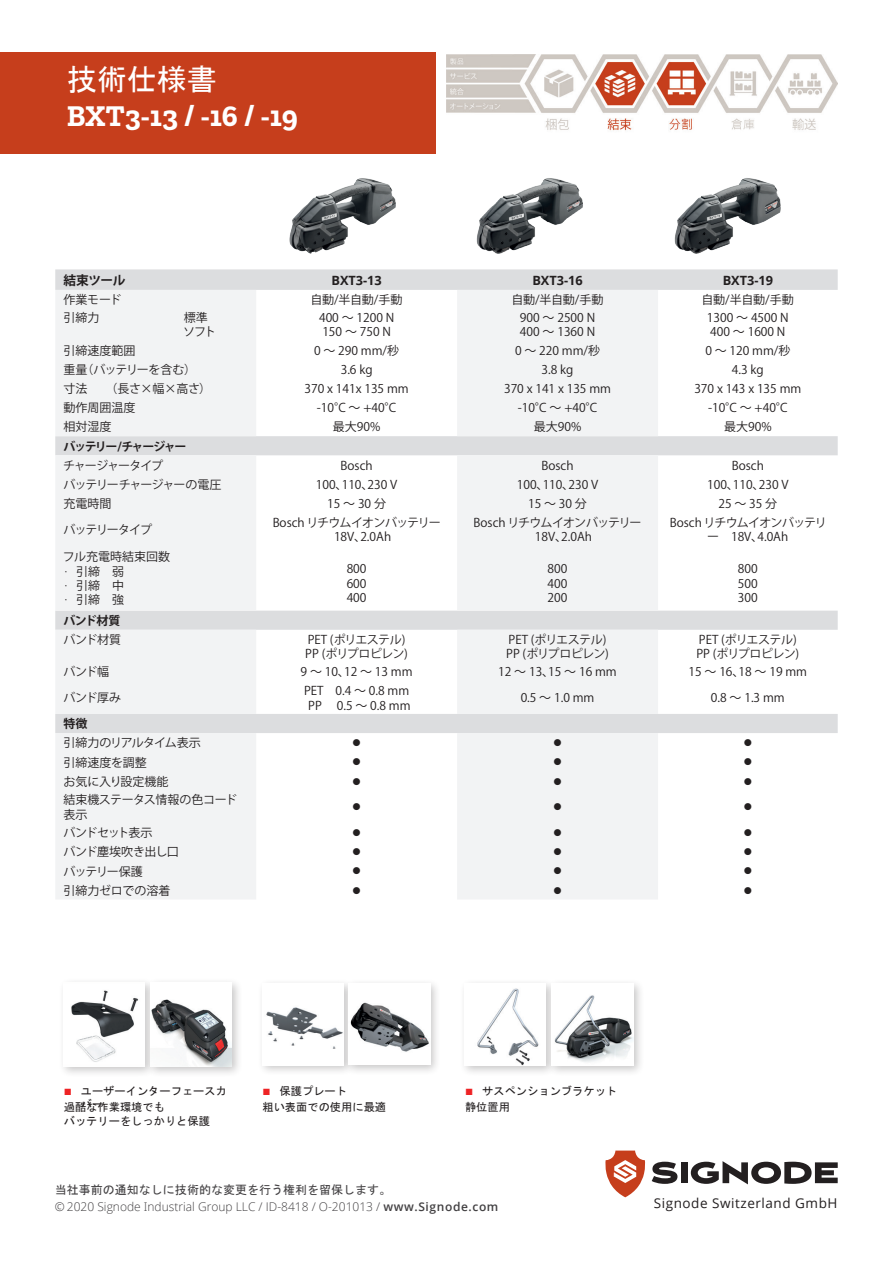
<style>
.page{position:relative;width:893px;height:1263px;background:#fff}
.page>*{position:absolute;margin:0;border:0;box-sizing:border-box;transform-origin:0 0}
.t1{font:700 30px "Zilla Slab";color:#fff}
.t2{font:30px "MS Gothic";color:#fff}
.t3{font:13.5px "Open Sans";letter-spacing:.04em;color:#231f20}
.t4{font:700 12.75px "Open Sans";color:#231f20}
.t5{font:700 12.75px "Koz Go Pr 6 N";letter-spacing:-.035em;color:#231f20}
.t6{font:12px/14.4px "Koz Go Pr 6 N";color:#231f20}
.t7{font:12px/14.4px "Koz Go Pr 6 N";letter-spacing:-.04em;color:#231f20;text-align:center}
.t8{font:12px/14.4px "Koz Go Pr 6 N";letter-spacing:-.05em;color:#231f20}
.t9{font:300 12px "Open Sans";color:#424042}
.t10{font:12px/14.4px "Koz Go Pr 6 N";letter-spacing:-.03em;color:#231f20;text-align:center}
.t11{font:12px "MS Gothic";color:#424042}
.t12{font:12px "Wingdings";color:#231f20}
.t13{font:12px "Koz Go Pr 6 N";letter-spacing:-.08em;color:#231f20}
.t14{font:700 12px "Koz Go Pr 6 N";letter-spacing:-.12em;color:#231f20}
.t15{font:12px "Koz Go Pr 6 N";letter-spacing:-.06em;color:#231f20}
.t16{font:12px "Koz Go Pr 6 N";letter-spacing:-.02em;color:#231f20}
.t17{font:12px "Koz Go Pr 6 N";letter-spacing:-.1em;color:#231f20}
.t18{font:12px "Koz Go Pr 6 N";letter-spacing:-.07em;color:#231f20}
.t19{font:700 12px "Koz Go Pr 6 N";letter-spacing:-.1em;color:#231f20}
.t20{font:12px "Koz Go Pr 6 N";letter-spacing:-.075em;color:#231f20}
.t21{font:11.25px/13.5px "MS Gothic";color:#231f20}
.s1{font-family:"Arial Narrow"}
.s2{font-family:"Arial";font-size:13.5px;color:#ee2325}
.s3{font-weight:600}
</style>
<div class="page">
<img style="left:289px;top:178px;width:107px;height:76px">
<div style="left:459px;top:978px;width:98px;height:99px;background:#231f20;opacity:.25"></div>
<img style="left:465px;top:983px;width:81px;height:83px">
<div style="left:546px;top:978px;width:98px;height:99px;background:#231f20;opacity:.25"></div>
<img style="left:551px;top:983px;width:82px;height:83px">
<div style="left:257px;top:978px;width:98px;height:98px;background:#231f20;opacity:.25"></div>
<img style="left:263px;top:984px;width:81px;height:81px">
<div style="left:344px;top:978px;width:97px;height:98px;background:#231f20;opacity:.25"></div>
<img style="left:349px;top:984px;width:81px;height:81px">
<div style="left:58px;top:977px;width:98px;height:100px;background:#231f20;opacity:.25"></div>
<img style="left:64px;top:982px;width:81px;height:84px">
<div style="left:145px;top:977px;width:98px;height:100px;background:#231f20;opacity:.25"></div>
<img style="left:150px;top:982px;width:82px;height:84px">
<img style="left:476px;top:178px;width:107px;height:76px">
<img style="left:674px;top:178px;width:107px;height:76px">
<div style="left:0;top:52px;width:436px;height:102px;background:#c63e1c"></div>
<svg style="left:605px;top:1150px;width:40px;height:47px"></svg>
<svg style="left:652px;top:1162px;width:25px;height:22px"></svg>
<div style="left:681px;top:1162px;width:6px;height:21px;background:#231f20"></div>
<svg style="left:691px;top:1161px;width:147px;height:23px"></svg>
<svg style="left:55px;top:269px;width:783px;height:464px"></svg>
<svg style="left:55px;top:290px;width:603px;height:609px;fill:#f2f3f4"></svg>
<img style="left:446px;top:54px;width:392px;height:77px">
<h1 class="t2" style="left:67px;top:64px;width:151px">技術仕様書</h1>
<h1 class="t1" style="left:67px;top:99px;width:232px">BXT3-13 / -16 / -19</h1>
<p class="t5" style="left:63px;top:273px;width:64px">結束ツール</p>
<p class="t4" style="left:331px;top:271px;width:52px">BXT3-13</p>
<p class="t4" style="left:532px;top:271px;width:52px">BXT3-16</p>
<p class="t4" style="left:723px;top:271px;width:52px">BXT3-19</p>
<p class="t6" style="left:63px;top:292px;width:60px">作業モード</p>
<p class="t6" style="left:310px;top:292px;width:94px">自動/半自動/手動</p>
<p class="t6" style="left:511px;top:292px;width:94px">自動/半自動/手動</p>
<p class="t6" style="left:702px;top:292px;width:94px">自動/半自動/手動</p>
<p class="t6" style="left:63px;top:310px;width:37px">引締力</p>
<p class="t6" style="left:183px;top:310px;width:34px">標準ソフト</p>
<p class="t6" style="left:319px;top:310px;width:77px">400 ～ 1200 N<br>150 ～ 750 N</p>
<p class="t6" style="left:520px;top:310px;width:77px">900 ～ 2500 N<br>400 ～ 1360 N</p>
<p class="t6" style="left:707px;top:310px;width:83px">1300 ～ 4500 N<br>400 ～ 1600 N</p>
<p class="t6" style="left:63px;top:344px;width:73px">引締速度範囲</p>
<p class="t6" style="left:314px;top:344px;width:87px">0 ～ 290 mm/秒</p>
<p class="t6" style="left:515px;top:344px;width:87px">0 ～ 220 mm/秒</p>
<p class="t6" style="left:705px;top:344px;width:87px">0 ～ 120 mm/秒</p>
<p class="t7" style="left:63px;top:363px;width:134px">重量（バッテリーを含む）</p>
<p class="t6" style="left:341px;top:363px;width:33px">3.6 kg</p>
<p class="t6" style="left:542px;top:363px;width:33px">3.8 kg</p>
<p class="t6" style="left:732px;top:363px;width:33px">4.3 kg</p>
<p class="t6" style="left:63px;top:382px;width:149px">寸法　　（長さ×幅×高さ）</p>
<p class="t6" style="left:305px;top:382px;width:106px">370 x 141x 135 mm</p>
<p class="t6" style="left:504px;top:382px;width:108px">370 x 141 x 135 mm</p>
<p class="t6" style="left:694px;top:382px;width:108px">370 x 143 x 135 mm</p>
<p class="t6" style="left:63px;top:401px;width:73px">動作周囲温度</p>
<p class="t6" style="left:317px;top:401px;width:81px">-10°C ～ +40°C</p>
<p class="t6" style="left:518px;top:401px;width:81px">-10°C ～ +40°C</p>
<p class="t6" style="left:708px;top:401px;width:81px">-10°C ～ +40°C</p>
<p class="t6" style="left:63px;top:420px;width:49px">相対湿度</p>
<p class="t6" style="left:333px;top:420px;width:49px">最大90%</p>
<p class="t6" style="left:534px;top:420px;width:49px">最大90%</p>
<p class="t6" style="left:724px;top:420px;width:49px">最大90%</p>
<p class="t14" style="left:63px;top:439px;width:125px">バッテリー/チャージャー</p>
<p class="t13" style="left:63px;top:458px;width:102px">チャージャータイプ</p>
<p class="t6" style="left:341px;top:458px;width:34px">Bosch</p>
<p class="t6" style="left:541px;top:458px;width:34px">Bosch</p>
<p class="t6" style="left:732px;top:458px;width:34px">Bosch</p>
<p class="t13" style="left:63px;top:478px;width:160px">バッテリーチャージャーの電圧</p>
<p class="t6" style="left:316px;top:477px;width:83px">100、110、230 V</p>
<p class="t6" style="left:517px;top:477px;width:83px">100、110、230 V</p>
<p class="t6" style="left:707px;top:477px;width:83px">100、110、230 V</p>
<p class="t6" style="left:63px;top:497px;width:49px">充電時間</p>
<p class="t6" style="left:327px;top:497px;width:60px">15 ～ 30 分</p>
<p class="t6" style="left:528px;top:497px;width:60px">15 ～ 30 分</p>
<p class="t6" style="left:718px;top:497px;width:60px">25 ～ 35 分</p>
<p class="t17" style="left:63px;top:523px;width:90px">バッテリータイプ</p>
<p class="t7" style="left:273px;top:515px;width:169px">Bosch リチウムイオンバッテリー　18V、2.0Ah</p>
<p class="t7" style="left:474px;top:515px;width:169px">Bosch リチウムイオンバッテリー　18V、2.0Ah</p>
<p class="t10" style="left:670px;top:515px;width:159px">Bosch リチウムイオンバッテリー　18V、4.0Ah</p>
<p class="t6" style="left:63px;top:550px;width:109px">フル充電時結束回数<span class="s1">·</span> 引締　弱<br><span class="s1">·</span> 引締　中<br><span class="s1">·</span> 引締　強</p>
<p class="t6" style="left:347px;top:562px;width:21px;text-align:justify">800<br>600<br>400</p>
<p class="t6" style="left:548px;top:562px;width:21px;text-align:justify">800<br>400<br>200</p>
<p class="t6" style="left:738px;top:562px;width:21px;text-align:justify">800<br>500<br>300</p>
<p class="t19" style="left:63px;top:614px;width:58px">バンド材質</p>
<p class="t6" style="left:63px;top:632px;width:59px">バンド材質</p>
<p class="t8" style="left:305px;top:632px;width:104px">PET (ポリエステル)<br>PP (ポリプロピレン)</p>
<p class="t8" style="left:506px;top:632px;width:104px">PET (ポリエステル)<br>PP (ポリプロピレン)</p>
<p class="t8" style="left:696px;top:632px;width:104px">PET (ポリエステル)<br>PP (ポリプロピレン)</p>
<p class="t6" style="left:63px;top:665px;width:47px">バンド幅</p>
<p class="t6" style="left:301px;top:665px;width:113px">9 ～ 10、12 ～ 13 mm</p>
<p class="t6" style="left:498px;top:665px;width:120px">12 ～ 13、15 ～ 16 mm</p>
<p class="t6" style="left:688px;top:665px;width:120px">15 ～ 16、18 ～ 19 mm</p>
<p class="t6" style="left:63px;top:691px;width:59px">バンド厚み</p>
<p class="t6" style="left:304px;top:684px;width:108px;text-align:center">PET　0.4 ～ 0.8 mm<br>PP 　0.5 ～ 0.8 mm</p>
<p class="t6" style="left:521px;top:691px;width:75px">0.5 ～ 1.0 mm</p>
<p class="t6" style="left:711px;top:691px;width:75px">0.8 ～ 1.3 mm</p>
<p class="t19" style="left:63px;top:717px;width:25px">特徴</p>
<p class="t15" style="left:63px;top:736px;width:139px">引締力のリアルタイム表示</p>
<p class="t12" style="left:352px;top:736px;width:10px">●</p>
<p class="t12" style="left:553px;top:736px;width:10px">●</p>
<p class="t12" style="left:743px;top:736px;width:10px">●</p>
<p class="t6" style="left:63px;top:755px;width:85px">引締速度を調整</p>
<p class="t12" style="left:352px;top:756px;width:10px">●</p>
<p class="t12" style="left:553px;top:756px;width:10px">●</p>
<p class="t12" style="left:743px;top:756px;width:10px">●</p>
<p class="t6" style="left:63px;top:774px;width:107px">お気に入り設定機能</p>
<p class="t12" style="left:352px;top:775px;width:10px">●</p>
<p class="t12" style="left:553px;top:775px;width:10px">●</p>
<p class="t12" style="left:743px;top:775px;width:10px">●</p>
<p class="t10" style="left:63px;top:793px;width:175px;text-align:left">結束機ステータス情報の色コード表示</p>
<p class="t12" style="left:352px;top:800px;width:10px">●</p>
<p class="t12" style="left:553px;top:800px;width:10px">●</p>
<p class="t12" style="left:743px;top:800px;width:10px">●</p>
<p class="t18" style="left:63px;top:826px;width:91px">バンドセット表示</p>
<p class="t12" style="left:352px;top:826px;width:10px">●</p>
<p class="t12" style="left:553px;top:826px;width:10px">●</p>
<p class="t12" style="left:743px;top:826px;width:10px">●</p>
<p class="t16" style="left:63px;top:845px;width:117px">バンド塵埃吹き出し口</p>
<p class="t12" style="left:352px;top:845px;width:10px">●</p>
<p class="t12" style="left:553px;top:845px;width:10px">●</p>
<p class="t12" style="left:743px;top:845px;width:10px">●</p>
<p class="t20" style="left:63px;top:864px;width:81px">バッテリー保護</p>
<p class="t12" style="left:352px;top:865px;width:10px">●</p>
<p class="t12" style="left:553px;top:865px;width:10px">●</p>
<p class="t12" style="left:743px;top:865px;width:10px">●</p>
<p class="t6" style="left:63px;top:883px;width:109px">引締力ゼロでの溶着</p>
<p class="t12" style="left:352px;top:884px;width:10px">●</p>
<p class="t12" style="left:553px;top:884px;width:10px">●</p>
<p class="t12" style="left:743px;top:884px;width:10px">●</p>
<p class="t21" style="left:81px;top:1084px;width:148px;text-indent:-17px"><span class="s2">■</span> ユーザーインターフェースカバー</p>
<p class="t21" style="left:64px;top:1100px;width:148px">過酷な作業環境でも<br>バッテリーをしっかりと保護</p>
<p class="t21" style="left:262px;top:1084px;width:86px"><span class="s2">■</span> 保護プレート</p>
<p class="t21" style="left:262px;top:1100px;width:125px">粗い表面での使用に最適</p>
<p class="t21" style="left:465px;top:1084px;width:154px"><span class="s2">■</span> サスペンションブラケット</p>
<p class="t21" style="left:465px;top:1100px;width:46px">静位置用</p>
<p class="t11" style="left:55px;top:1183px;width:337px">当社事前の通知なしに技術的な変更を行う権利を留保します。</p>
<p class="t9" style="left:55px;top:1198px;width:445px">© 2020 Signode Industrial Group LLC / ID-8418 / O-201013 / <span class="s3">www.Signode.com</span></p>
<p class="t3" style="left:654px;top:1194px;width:185px">Signode Switzerland GmbH</p>
</div>
